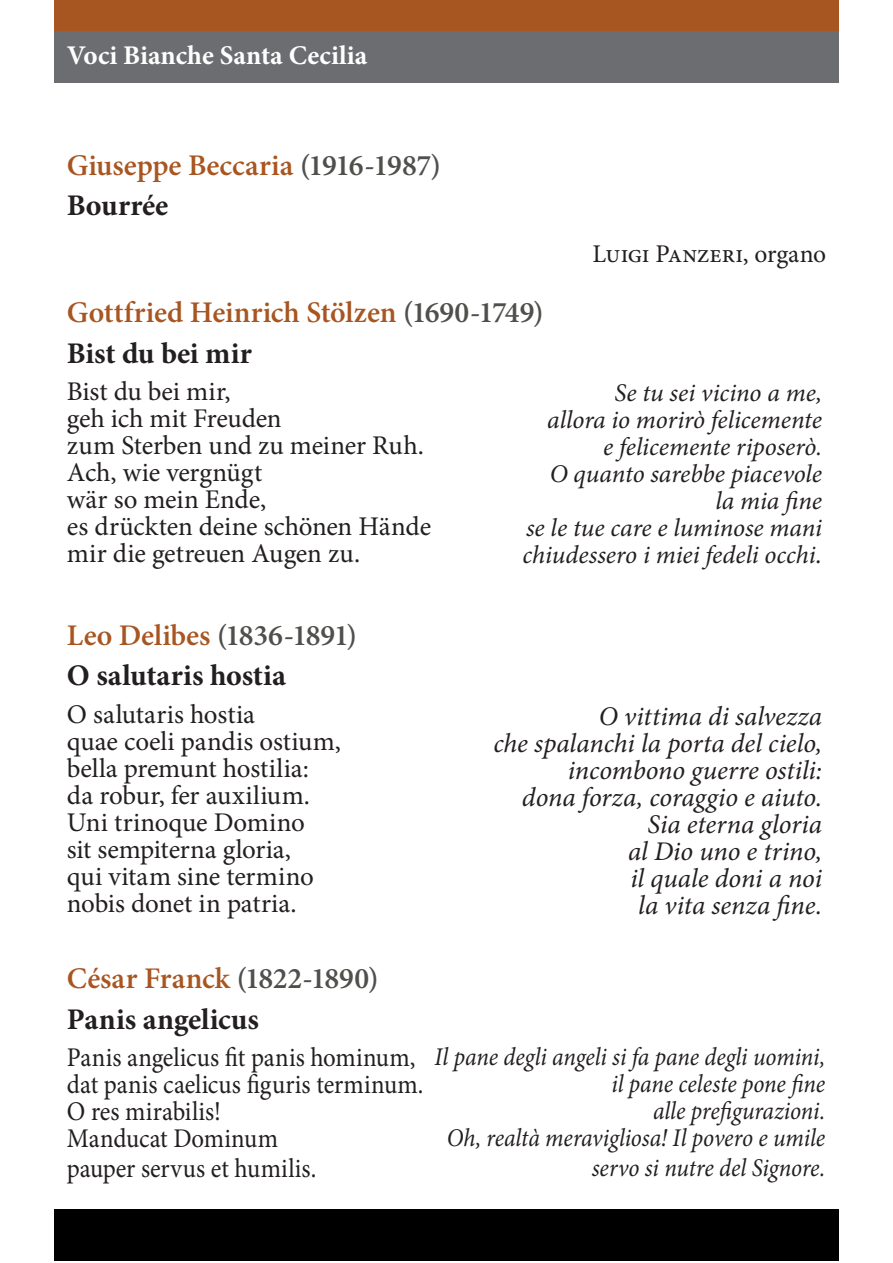
<style>
.page{position:relative;width:893px;height:1263px;background:#fff}
.page>*{position:absolute;margin:0;border:0;box-sizing:border-box;transform-origin:0 0}
.t1{font:600 30px/40.5px "Minion Pro";letter-spacing:-.005em;color:#a85621}
.t2{font:700 30px/40.5px "Minion Pro";letter-spacing:-.005em;color:#231f20}
.t3{font:27px/27px "Minion Pro";letter-spacing:-.005em;color:#231f20}
.t4{font:italic 27px/27px "Minion Pro";letter-spacing:-.005em;color:#231f20;text-align:right}
.t5{font:27px/27px "Minion Pro";letter-spacing:-.005em;color:#231f20;scale:.92 1}
.t6{font:700 27px "Minion Pro";color:#fff}
.t7{font:italic 25.5px/27px "Minion Pro";letter-spacing:-.005em;color:#231f20;text-align:right}
.t8{font:italic 25.5px/27px "Minion Pro";letter-spacing:-.005em;color:#231f20;text-align:right;scale:.92 1}
.t9{font:25.5px "Minion Pro";letter-spacing:-.005em;color:#231f20}
.s1{color:#4f504c}
.s2{font-weight:700;color:#231f20}
.s3{font-size:27px}
.s4{font-weight:600;color:#a85621}
.s5{font-weight:600;color:#4f504c}
</style>
<div class="page">
<div style="left:54px;top:0;width:785px;height:82px;background:#6c6d70"></div>
<div style="left:54px;top:0;width:785px;height:30px;background:#a85621"></div>
<div style="left:54px;top:1209px;width:785px;height:52px;background:#000"></div>
<p class="t6" style="left:67px;top:36px;width:302px">Voci Bianche Santa Cecilia</p>
<p class="t1" style="left:67px;top:145px;width:376px">Giuseppe Beccaria <span class="s1">(1916-1987)<br></span><span class="s2">Bourrée</span></p>
<p class="t9" style="left:592px;top:237px;width:235px">Luigi Panzeri, organo</p>
<p class="t1" style="left:67px;top:292px;width:478px">Gottfried Heinrich Stölzen <span class="s1">(1690-1749)<br></span><span class="s2">Bist du bei mir</span></p>
<p class="t3" style="left:67px;top:378px;width:366px">Bist du bei mir,<br>geh ich mit Freuden<br>zum Sterben und zu meiner Ruh.<br>Ach, wie vergnügt<br>wär so mein Ende,<br>es drückten deine schönen Hände mir die getreuen Augen zu.</p>
<p class="t7" style="left:523px;top:379px;width:301px">Se tu sei vicino a me,<br>allora io morirò felicemente<br>e felicemente riposerò.<br>O quanto sarebbe piacevole<br>la mia fine<br>se le tue care e luminose mani chiudessero i miei fedeli occhi<span class="s3">.</span></p>
<p class="t2" style="left:67px;top:615px;width:292px"><span class="s4">Leo Delibes</span> <span class="s5">(1836-1891)<br></span>O salutaris hostia</p>
<p class="t3" style="left:67px;top:701px;width:275px">O salutaris hostia<br>quae coeli pandis ostium, bella premunt hostilia: da robur, fer auxilium.<br>Uni trinoque Domino<br>sit sempiterna gloria,<br>qui vitam sine termino nobis donet in patria.</p>
<p class="t4" style="left:493px;top:702px;width:330px">O vittima di salvezza<br>che spalanchi la porta del cielo, incombono guerre ostili:<br>dona forza, coraggio e aiuto.<br>Sia eterna gloria<br>al Dio uno e trino,<br>il quale doni a noi<br>la vita senza fine.</p>
<p class="t2" style="left:67px;top:958px;width:313px"><span class="s4">César Franck</span> <span class="s5">(1822-1890)<br></span>Panis angelicus</p>
<p class="t5" style="left:67px;top:1044px;width:389px">Panis angelicus fit panis hominum, dat panis caelicus figuris terminum.<br>O res mirabilis!<br>Manducat Dominum</p>
<p class="t5" style="left:67px;top:1155px;width:273px">pauper servus et humilis.</p>
<p class="t8" style="left:434px;top:1043px;width:426px">Il pane degli angeli si fa pane degli uomini, il pane celeste pone fine<br>alle prefigurazioni.<br>Oh, realtà meravigliosa! Il povero e umile</p>
<p class="t8" style="left:592px;top:1154px;width:255px">servo si nutre del Signore.</p>
</div>
